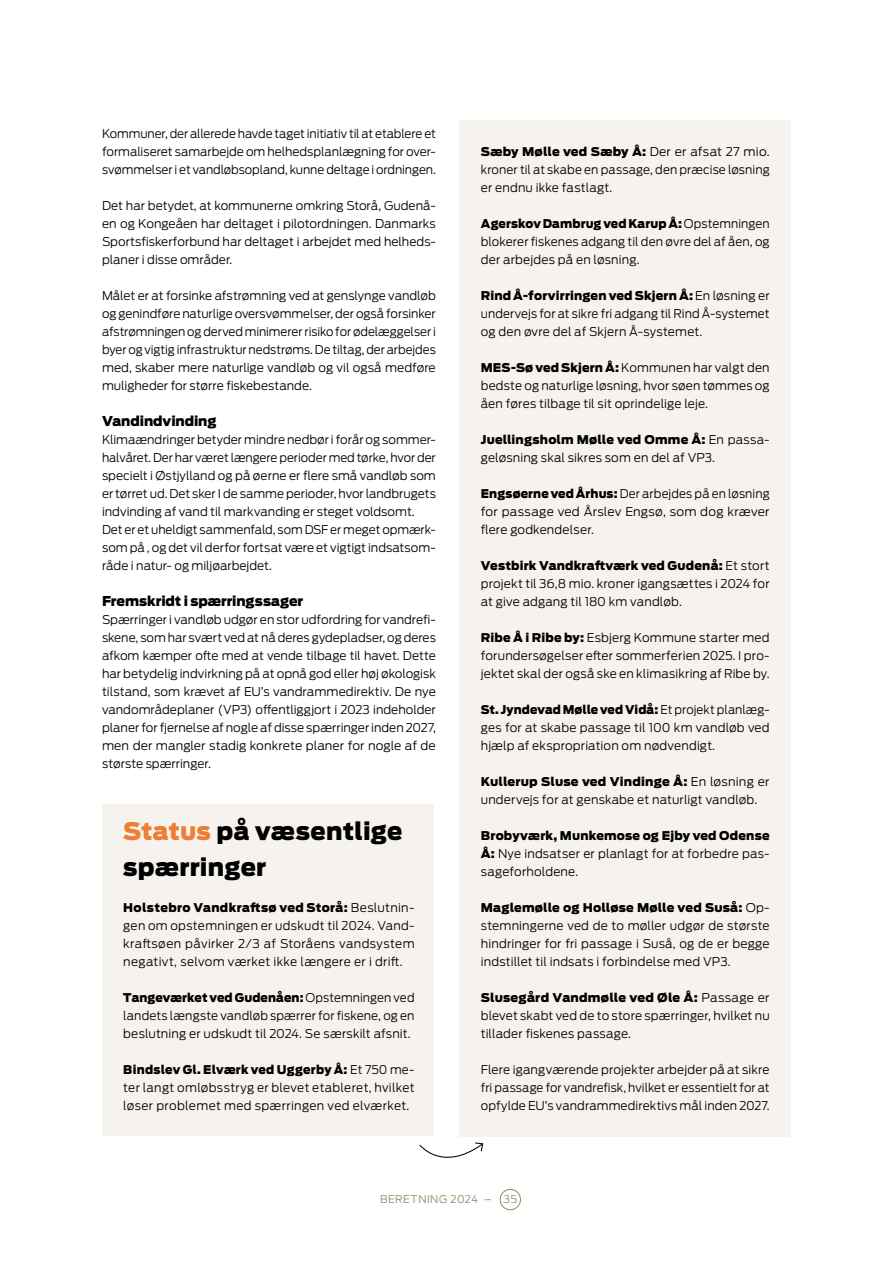
<style>
.page{position:relative;width:893px;height:1263px;background:#fff}
.page>*{position:absolute;margin:0;border:0;box-sizing:border-box;transform-origin:0 0}
.t1{font:900 24px/36px "Antenna";letter-spacing:.005em;color:#000}
.t2{font:900 13.5px "Antenna";letter-spacing:-.005em;color:#000}
.t3{font:300 12px/18px "Antenna";letter-spacing:.005em;color:#000;text-align:justify}
.t4{font:300 10.5px "Antenna";letter-spacing:.045em;color:#938662}
.s1{color:#ee7e34}
.s2{font-weight:900}
</style>
<div class="page">
<div style="left:500px;top:1189px;width:21px;height:21px;border:1px solid #938662;border-radius:50%"></div>
<div style="left:460px;top:120px;width:331px;height:1016px;background:#f6f2ee"></div>
<div style="left:102px;top:804px;width:331px;height:331px;background:#f6f2ee"></div>
<svg style="left:419px;top:1142px;width:65px;height:16px"></svg>
<p class="t3" style="left:102px;top:124px;width:335px">Kommuner, der allerede havde taget initiativ til at etablere et formaliseret samarbejde om helhedsplanlægning for over&shy;svømmelser i et vandløbsopland, kunne deltage i ordningen.</p>
<p class="t3" style="left:102px;top:196px;width:335px">Det har betydet, at kommunerne omkring Storå, Gudenå&shy;en og Kongeåen har deltaget i pilotordningen. Danmarks Sportsfiskerforbund har deltaget i arbejdet med helheds&shy;planer i disse områder.</p>
<p class="t3" style="left:102px;top:286px;width:335px">Målet er at forsinke afstrømning ved at genslynge vandløb og genindføre naturlige oversvømmelser, der også forsinker afstrømningen og derved minimerer risiko for ødelæggelser i byer og vigtig infrastruktur nedstrøms. De tiltag, der arbejdes med, skaber mere naturlige vandløb og vil også medføre muligheder for større fiskebestande.</p>
<p class="t2" style="left:102px;top:411px;width:116px">Vandindvinding</p>
<p class="t3" style="left:102px;top:430px;width:335px;text-align:left">Klimaændringer betyder mindre nedbør i forår og sommer&shy;halvåret. Der har været længere perioder med tørke, hvor der specielt i Østjylland og på øerne er flere små vandløb som er tørret ud. Det sker I de samme perioder, hvor landbrugets indvinding af vand til markvanding er steget voldsomt.<br>Det er et uheldigt sammenfald, som DSF er meget opmærk&shy;som på , og det vil derfor fortsat være et vigtigt indsatsom&shy;råde i natur- og miljøarbejdet.</p>
<p class="t2" style="left:102px;top:591px;width:203px">Fremskridt i spærringssager</p>
<p class="t3" style="left:102px;top:610px;width:335px">Spærringer i vandløb udgør en stor udfordring for vandrefi&shy;skene, som har svært ved at nå deres gydepladser, og deres afkom kæmper ofte med at vende tilbage til havet. Dette har betydelig indvirkning på at opnå god eller høj økologisk tilstand, som krævet af EU’s vandrammedirektiv. De nye vandområdeplaner (VP3) offentliggjort i 2023 indeholder planer for fjernelse af nogle af disse spærringer inden 2027, men der mangler stadig konkrete planer for nogle af de største spærringer.</p>
<h1 class="t1" style="left:123px;top:814px;width:280px"><span class="s1">Status</span> på væsentlige spærringer</h1>
<p class="t3" style="left:123px;top:898px;width:293px"><span class="s2">Holstebro Vandkraftsø ved Storå:</span> Beslutnin&shy;gen om opstemningen er udskudt til 2024. Vand&shy;kraftsøen påvirker 2/3 af Storåens vandsystem negativt, selvom værket ikke længere er i drift.</p>
<p class="t3" style="left:123px;top:988px;width:293px"><span class="s2">Tangeværket ved Gudenåen:</span> Opstemningen ved landets længste vandløb spærrer for fiskene, og en beslutning er udskudt til 2024. Se særskilt afsnit.</p>
<p class="t3" style="left:123px;top:1060px;width:293px"><span class="s2">Bindslev Gl. Elværk ved Uggerby Å:</span> Et 750 me&shy;ter langt omløbsstryg er blevet etableret, hvilket løser problemet med spærringen ved elværket.</p>
<p class="t3" style="left:481px;top:142px;width:290px;text-align:left"><span class="s2">Sæby Mølle ved Sæby Å:</span> Der er afsat 27 mio. kroner til at skabe en passage, den præcise løsning er endnu ikke fastlagt.</p>
<p class="t3" style="left:481px;top:214px;width:290px"><span class="s2">Agerskov Dambrug ved Karup Å:</span> Opstemningen blokerer fiskenes adgang til den øvre del af åen, og der arbejdes på en løsning.</p>
<p class="t3" style="left:481px;top:286px;width:290px"><span class="s2">Rind Å-forvirringen ved Skjern Å:</span> En løsning er undervejs for at sikre fri adgang til Rind Å-systemet og den øvre del af Skjern Å-systemet.</p>
<p class="t3" style="left:481px;top:358px;width:290px"><span class="s2">MES-Sø ved Skjern Å:</span> Kommunen har valgt den bedste og naturlige løsning, hvor søen tømmes og åen føres tilbage til sit oprindelige leje.</p>
<p class="t3" style="left:481px;top:430px;width:290px"><span class="s2">Juellingsholm Mølle ved Omme Å:</span> En passa&shy;geløsning skal sikres som en del af VP3.</p>
<p class="t3" style="left:481px;top:484px;width:290px"><span class="s2">Engsøerne ved Århus:</span> Der arbejdes på en løsning for passage ved Årslev Engsø, som dog kræver flere godkendelser.</p>
<p class="t3" style="left:481px;top:556px;width:290px"><span class="s2">Vestbirk Vandkraftværk ved Gudenå:</span> Et stort projekt til 36,8 mio. kroner igangsættes i 2024 for at give adgang til 180 km vandløb.</p>
<p class="t3" style="left:481px;top:628px;width:290px"><span class="s2">Ribe Å i Ribe by:</span> Esbjerg Kommune starter med forundersøgelser efter sommerferien 2025. I pro&shy;jektet skal der også ske en klimasikring af Ribe by.</p>
<p class="t3" style="left:481px;top:700px;width:290px"><span class="s2">St. Jyndevad Mølle ved Vidå:</span> Et projekt planlæg&shy;ges for at skabe passage til 100 km vandløb ved hjælp af ekspropriation om nødvendigt.</p>
<p class="t3" style="left:481px;top:772px;width:290px"><span class="s2">Kullerup Sluse ved Vindinge Å:</span> En løsning er undervejs for at genskabe et naturligt vandløb.</p>
<p class="t3" style="left:481px;top:826px;width:290px"><span class="s2">Brobyværk, Munkemose og Ejby ved Odense Å:</span> Nye indsatser er planlagt for at forbedre pas&shy;sageforholdene.</p>
<p class="t3" style="left:481px;top:898px;width:290px"><span class="s2">Maglemølle og Holløse Mølle ved Suså:</span> Op&shy;stemningerne ved de to møller udgør de største hindringer for fri passage i Suså, og de er begge indstillet til indsats i forbindelse med VP3.</p>
<p class="t3" style="left:481px;top:988px;width:290px"><span class="s2">Slusegård Vandmølle ved Øle Å:</span> Passage er blevet skabt ved de to store spærringer, hvilket nu tillader fiskenes passage.</p>
<p class="t3" style="left:481px;top:1060px;width:290px">Flere igangværende projekter arbejder på at sikre fri passage for vandrefisk, hvilket er essentielt for at opfylde EU’s vandrammedirektivs mål inden 2027.</p>
<p class="t4" style="left:380px;top:1193px;width:138px">BERETNING 2024 – 35</p>
</div>
